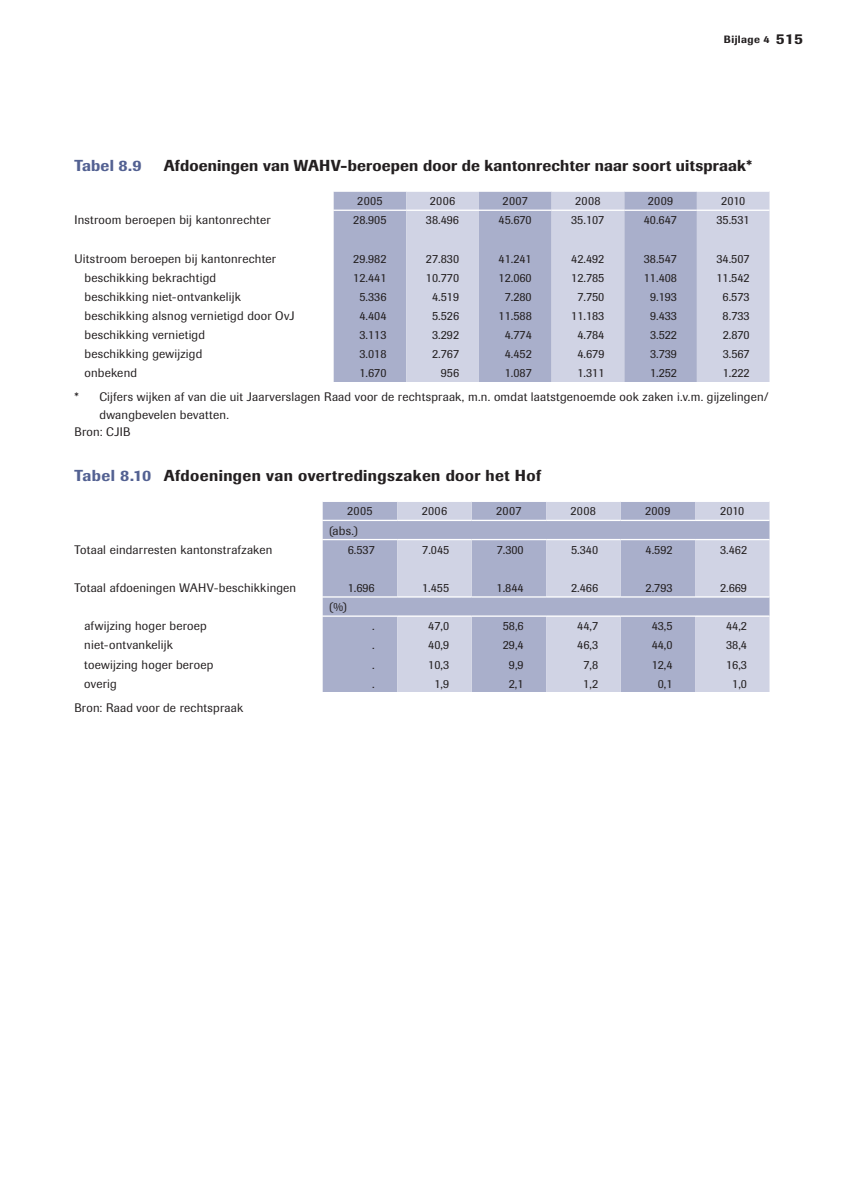
<style>
.page{position:relative;width:844px;height:1191px;background:#fff}
.page>*{position:absolute;margin:0;border:0;box-sizing:border-box;transform-origin:0 0}
.t1{font:500 15.75px "Imago";letter-spacing:.015em;color:#231f20}
.t2{font:500 15.75px "Imago";letter-spacing:.01em;color:#536192}
.t3{font:12.25px "Supersonic TBSK";letter-spacing:.015em;color:#231f20}
.t4{font:12.25px "Supersonic BSK";letter-spacing:.015em;color:#231f20}
.t5{font:500 10.5px "Imago";letter-spacing:.04em;color:#231f20}
.s1{font-size:14.88px}
.s2{color:#536192}
</style>
<div class="page">
<div style="left:333px;top:192px;width:73px;height:190px;background:#a9afcb"></div>
<svg style="left:406px;top:192px;width:363px;height:190px;background:#c0c4da"></svg>
<hr style="left:333px;top:210px;width:73px;height:1px;background:#fff">
<hr style="left:406px;top:210px;width:73px;height:1px;background:#fff">
<hr style="left:479px;top:210px;width:72px;height:1px;background:#fff">
<hr style="left:551px;top:210px;width:73px;height:1px;background:#fff">
<hr style="left:624px;top:210px;width:72px;height:1px;background:#fff">
<hr style="left:696px;top:210px;width:73px;height:1px;background:#fff">
<div style="left:322px;top:502px;width:75px;height:190px;background:#a9afcb"></div>
<svg style="left:397px;top:502px;width:372px;height:190px;background:#bcc0d7"></svg>
<hr style="left:322px;top:520px;width:75px;height:1px;background:#fff">
<hr style="left:397px;top:520px;width:74px;height:1px;background:#fff">
<hr style="left:471px;top:520px;width:75px;height:1px;background:#fff">
<hr style="left:546px;top:520px;width:74px;height:1px;background:#fff">
<hr style="left:620px;top:520px;width:74px;height:1px;background:#fff">
<hr style="left:694px;top:520px;width:75px;height:1px;background:#fff">
<hr style="left:322px;top:539px;width:75px;height:1px;background:#fff">
<hr style="left:397px;top:539px;width:74px;height:1px;background:#fff">
<hr style="left:471px;top:539px;width:75px;height:1px;background:#fff">
<hr style="left:546px;top:539px;width:74px;height:1px;background:#fff">
<hr style="left:620px;top:539px;width:74px;height:1px;background:#fff">
<hr style="left:694px;top:539px;width:75px;height:1px;background:#fff">
<hr style="left:322px;top:596px;width:75px;height:1px;background:#fff">
<hr style="left:397px;top:596px;width:74px;height:1px;background:#fff">
<hr style="left:471px;top:596px;width:75px;height:1px;background:#fff">
<hr style="left:546px;top:596px;width:74px;height:1px;background:#fff">
<hr style="left:620px;top:596px;width:74px;height:1px;background:#fff">
<hr style="left:694px;top:596px;width:75px;height:1px;background:#fff">
<hr style="left:322px;top:615px;width:75px;height:2px;background:#fff">
<hr style="left:397px;top:615px;width:74px;height:2px;background:#fff">
<hr style="left:471px;top:615px;width:75px;height:2px;background:#fff">
<hr style="left:546px;top:615px;width:74px;height:2px;background:#fff">
<hr style="left:620px;top:615px;width:74px;height:2px;background:#fff">
<hr style="left:694px;top:615px;width:75px;height:2px;background:#fff">
<p class="t5" style="left:723px;top:33px;width:80px">Bijlage 4 <span class="s1">515</span></p>
<p class="t2" style="left:74px;top:156px;width:69px">Tabel 8.9</p>
<p class="t1" style="left:164px;top:156px;width:590px">Afdoeningen van WAHV-beroepen door de kantonrechter naar soort uitspraak*</p>
<p class="t3" style="left:357px;top:194px;width:27px">2005</p>
<p class="t3" style="left:430px;top:194px;width:27px">2006</p>
<p class="t3" style="left:502px;top:194px;width:27px">2007</p>
<p class="t3" style="left:575px;top:194px;width:27px">2008</p>
<p class="t3" style="left:647px;top:194px;width:27px">2009</p>
<p class="t3" style="left:720px;top:194px;width:26px">2010</p>
<p class="t3" style="left:74px;top:213px;width:197px">Instroom beroepen bij kantonrechter</p>
<p class="t3" style="left:353px;top:213px;width:35px">28.905</p>
<p class="t3" style="left:426px;top:213px;width:35px">38.496</p>
<p class="t3" style="left:498px;top:213px;width:35px">45.670</p>
<p class="t3" style="left:571px;top:213px;width:35px">35.107</p>
<p class="t3" style="left:643px;top:213px;width:35px">40.647</p>
<p class="t3" style="left:716px;top:213px;width:35px">35.531</p>
<p class="t3" style="left:74px;top:251px;width:203px">Uitstroom beroepen bij kantonrechter</p>
<p class="t3" style="left:353px;top:251px;width:35px">29.982</p>
<p class="t3" style="left:426px;top:251px;width:35px">27.830</p>
<p class="t3" style="left:498px;top:251px;width:35px">41.241</p>
<p class="t3" style="left:571px;top:251px;width:35px">42.492</p>
<p class="t3" style="left:643px;top:251px;width:35px">38.547</p>
<p class="t3" style="left:716px;top:251px;width:35px">34.507</p>
<p class="t3" style="left:84px;top:270px;width:133px">beschikking bekrachtigd</p>
<p class="t3" style="left:353px;top:270px;width:35px">12.441</p>
<p class="t3" style="left:426px;top:270px;width:35px">10.770</p>
<p class="t3" style="left:498px;top:270px;width:35px">12.060</p>
<p class="t3" style="left:571px;top:270px;width:35px">12.785</p>
<p class="t3" style="left:643px;top:270px;width:35px">11.408</p>
<p class="t3" style="left:716px;top:270px;width:35px">11.542</p>
<p class="t3" style="left:84px;top:289px;width:158px">beschikking niet-ontvankelijk</p>
<p class="t3" style="left:359px;top:289px;width:29px">5.336</p>
<p class="t3" style="left:432px;top:289px;width:29px">4.519</p>
<p class="t3" style="left:504px;top:289px;width:29px">7.280</p>
<p class="t3" style="left:577px;top:289px;width:29px">7.750</p>
<p class="t3" style="left:649px;top:289px;width:29px">9.193</p>
<p class="t3" style="left:722px;top:289px;width:29px">6.573</p>
<p class="t3" style="left:84px;top:308px;width:211px">beschikking alsnog vernietigd door OvJ</p>
<p class="t3" style="left:359px;top:308px;width:29px">4.404</p>
<p class="t3" style="left:432px;top:308px;width:29px">5.526</p>
<p class="t3" style="left:498px;top:308px;width:35px">11.588</p>
<p class="t3" style="left:571px;top:308px;width:35px">11.183</p>
<p class="t3" style="left:649px;top:308px;width:29px">9.433</p>
<p class="t3" style="left:722px;top:308px;width:29px">8.733</p>
<p class="t3" style="left:84px;top:328px;width:122px">beschikking vernietigd</p>
<p class="t3" style="left:359px;top:328px;width:29px">3.113</p>
<p class="t3" style="left:432px;top:328px;width:29px">3.292</p>
<p class="t3" style="left:504px;top:328px;width:29px">4.774</p>
<p class="t3" style="left:577px;top:328px;width:29px">4.784</p>
<p class="t3" style="left:649px;top:328px;width:29px">3.522</p>
<p class="t3" style="left:722px;top:328px;width:29px">2.870</p>
<p class="t3" style="left:84px;top:347px;width:119px">beschikking gewijzigd</p>
<p class="t3" style="left:359px;top:347px;width:29px">3.018</p>
<p class="t3" style="left:432px;top:347px;width:29px">2.767</p>
<p class="t3" style="left:504px;top:347px;width:29px">4.452</p>
<p class="t3" style="left:577px;top:347px;width:29px">4.679</p>
<p class="t3" style="left:650px;top:347px;width:29px">3.739</p>
<p class="t3" style="left:722px;top:347px;width:29px">3.567</p>
<p class="t3" style="left:84px;top:366px;width:54px">onbekend</p>
<p class="t3" style="left:359px;top:366px;width:29px">1.670</p>
<p class="t3" style="left:440px;top:366px;width:20px">956</p>
<p class="t3" style="left:504px;top:366px;width:29px">1.087</p>
<p class="t3" style="left:577px;top:366px;width:29px">1.311</p>
<p class="t3" style="left:650px;top:366px;width:29px">1.252</p>
<p class="t3" style="left:722px;top:366px;width:29px">1.222</p>
<p class="t4" style="left:75px;top:390px;width:695px">* Cijfers wijken af van die uit Jaarverslagen Raad voor de rechtspraak, m.n. omdat laatstgenoemde ook zaken i.v.m. gijzelingen/</p>
<p class="t4" style="left:99px;top:407px;width:131px">dwangbevelen bevatten.</p>
<p class="t4" style="left:75px;top:425px;width:57px">Bron: CJIB</p>
<p class="t1" style="left:74px;top:466px;width:468px"><span class="s2">Tabel 8.10</span> Afdoeningen van overtredingszaken door het Hof</p>
<p class="t3" style="left:347px;top:504px;width:27px">2005</p>
<p class="t3" style="left:421px;top:504px;width:27px">2006</p>
<p class="t3" style="left:496px;top:504px;width:27px">2007</p>
<p class="t3" style="left:570px;top:504px;width:27px">2008</p>
<p class="t3" style="left:645px;top:504px;width:27px">2009</p>
<p class="t3" style="left:720px;top:504px;width:26px">2010</p>
<p class="t3" style="left:329px;top:523px;width:30px">(abs.)</p>
<p class="t3" style="left:74px;top:542px;width:199px">Totaal eindarresten kantonstrafzaken</p>
<p class="t3" style="left:347px;top:542px;width:29px">6.537</p>
<p class="t3" style="left:422px;top:542px;width:29px">7.045</p>
<p class="t3" style="left:496px;top:542px;width:29px">7.300</p>
<p class="t3" style="left:571px;top:542px;width:29px">5.340</p>
<p class="t3" style="left:645px;top:542px;width:29px">4.592</p>
<p class="t3" style="left:719px;top:542px;width:29px">3.462</p>
<p class="t3" style="left:74px;top:580px;width:223px">Totaal afdoeningen WAHV-beschikkingen</p>
<p class="t3" style="left:347px;top:580px;width:29px">1.696</p>
<p class="t3" style="left:422px;top:580px;width:29px">1.455</p>
<p class="t3" style="left:496px;top:580px;width:29px">1.844</p>
<p class="t3" style="left:571px;top:580px;width:29px">2.466</p>
<p class="t3" style="left:645px;top:580px;width:29px">2.793</p>
<p class="t3" style="left:719px;top:580px;width:29px">2.669</p>
<p class="t4" style="left:329px;top:599px;width:20px">(%)</p>
<p class="t3" style="left:84px;top:619px;width:124px">afwijzing hoger beroep</p>
<p class="t3" style="left:372px;top:619px;width:4px">.</p>
<p class="t3" style="left:428px;top:619px;width:22px">47,0</p>
<p class="t3" style="left:502px;top:619px;width:22px">58,6</p>
<p class="t3" style="left:577px;top:619px;width:22px">44,7</p>
<p class="t3" style="left:651px;top:619px;width:22px">43,5</p>
<p class="t3" style="left:726px;top:619px;width:22px">44,2</p>
<p class="t3" style="left:84px;top:638px;width:90px">niet-ontvankelijk</p>
<p class="t3" style="left:372px;top:638px;width:4px">.</p>
<p class="t3" style="left:428px;top:638px;width:22px">40,9</p>
<p class="t3" style="left:502px;top:638px;width:22px">29,4</p>
<p class="t3" style="left:577px;top:638px;width:22px">46,3</p>
<p class="t3" style="left:651px;top:638px;width:22px">44,0</p>
<p class="t3" style="left:726px;top:638px;width:22px">38,4</p>
<p class="t3" style="left:84px;top:657px;width:130px">toewijzing hoger beroep</p>
<p class="t3" style="left:372px;top:657px;width:4px">.</p>
<p class="t3" style="left:428px;top:657px;width:22px">10,3</p>
<p class="t3" style="left:508px;top:657px;width:16px">9,9</p>
<p class="t3" style="left:583px;top:657px;width:16px">7,8</p>
<p class="t3" style="left:651px;top:657px;width:22px">12,4</p>
<p class="t3" style="left:726px;top:657px;width:22px">16,3</p>
<p class="t3" style="left:84px;top:676px;width:34px">overig</p>
<p class="t3" style="left:372px;top:676px;width:4px">.</p>
<p class="t3" style="left:434px;top:676px;width:16px">1,9</p>
<p class="t3" style="left:508px;top:676px;width:16px">2,1</p>
<p class="t3" style="left:583px;top:676px;width:16px">1,2</p>
<p class="t3" style="left:657px;top:676px;width:16px">0,1</p>
<p class="t3" style="left:732px;top:676px;width:16px">1,0</p>
<p class="t4" style="left:74px;top:700px;width:170px">Bron: Raad voor de rechtspraak</p>
</div>
